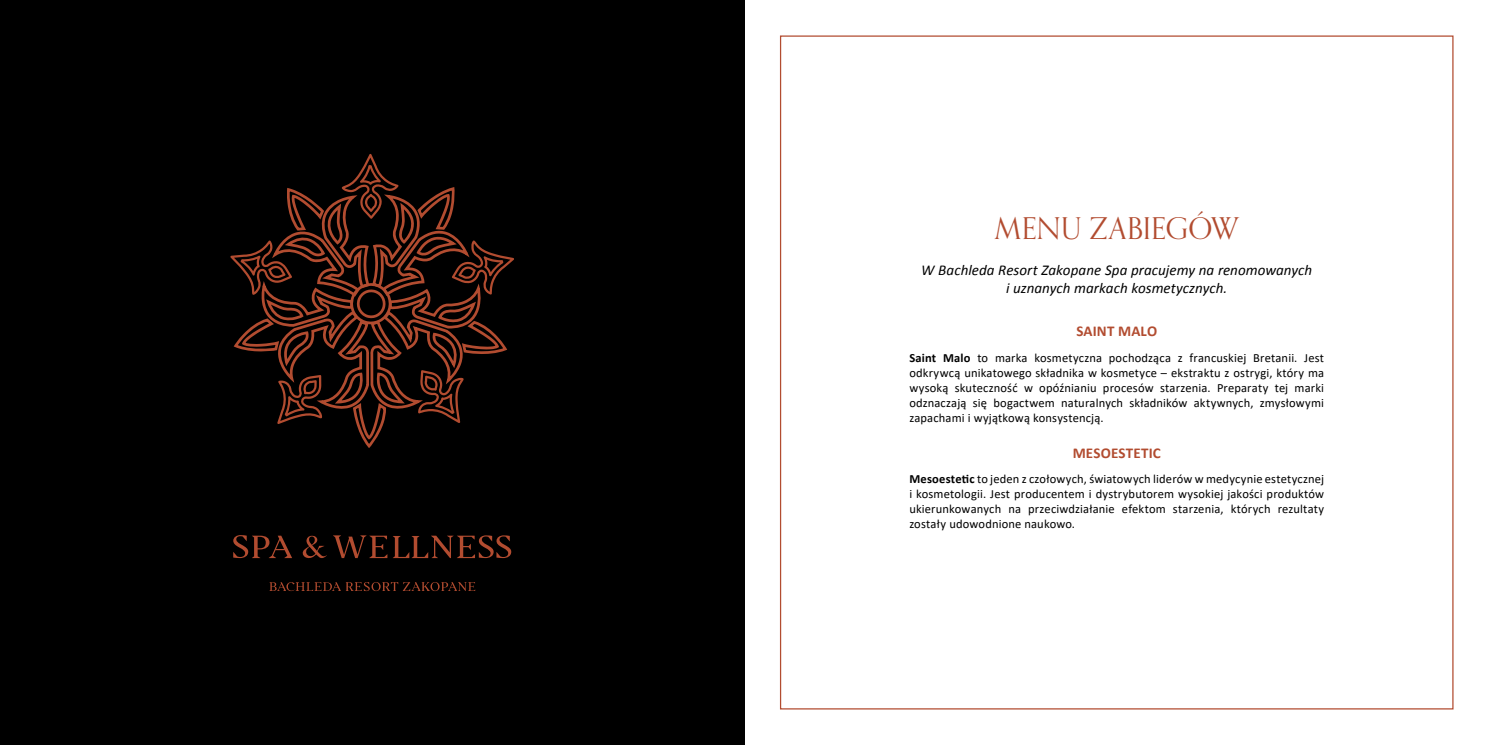
<style>
.page{position:relative;width:1489px;height:745px;background:#fff}
.page>*{position:absolute;margin:0;border:0;box-sizing:border-box;transform-origin:0 0}
.t1{font:30px "Orpheus Pro";letter-spacing:.005em;color:#b24c30}
.t2{font:italic 15px/18px "Calibri";letter-spacing:.005em;color:#000;text-align:center}
.t3{font:700 15px "Calibri";letter-spacing:.01em;color:#b24c30}
.t4{font:12.5px/15px "Calibri";letter-spacing:.01em;color:#000;text-align:justify}
.s1{font-weight:700}
</style>
<div class="page">
<div style="left:0;top:0;width:744px;height:744px;background:#000"></div>
<svg style="left:230px;top:154px;width:284px;height:294px"></svg>
<svg style="left:269px;top:582px;width:206px;height:8px"></svg>
<svg style="left:302px;top:535px;width:25px;height:23px"></svg>
<svg style="left:233px;top:535px;width:59px;height:22px"></svg>
<svg style="left:333px;top:535px;width:54px;height:22px"></svg>
<svg style="left:393px;top:535px;width:118px;height:22px"></svg>
<h1 class="t1" style="left:994px;top:209px;width:245px">MENU ZABIEGÓW</h1>
<p class="t2" style="left:921px;top:260px;width:392px">W Bachleda Resort Zakopane Spa pracujemy na renomowanych i uznanych markach kosmetycznych.</p>
<p class="t3" style="left:1076px;top:321px;width:82px">SAINT MALO</p>
<p class="t4" style="left:909px;top:349px;width:416px"><span class="s1">Saint Malo</span> to marka kosmetyczna pochodząca z francuskiej Bretanii. Jest odkrywcą unikatowego składnika w kosmetyce – ekstraktu z ostrygi, który ma wysoką skuteczność w opóźnianiu procesów starzenia. Preparaty tej marki odznaczają się bogactwem naturalnych składników aktywnych, zmysłowymi zapachami i wyjątkową konsystencją.</p>
<p class="t3" style="left:1072px;top:442px;width:90px">MESOESTETIC</p>
<p class="t4" style="left:909px;top:471px;width:416px"><span class="s1">Mesoestetic</span> to jeden z czołowych, światowych liderów w medycynie estetycznej i kosmetologii. Jest producentem i dystrybutorem wysokiej jakości produktów ukierunkowanych na przeciwdziałanie efektom starzenia, których rezultaty zostały udowodnione naukowo.</p>
</div>
